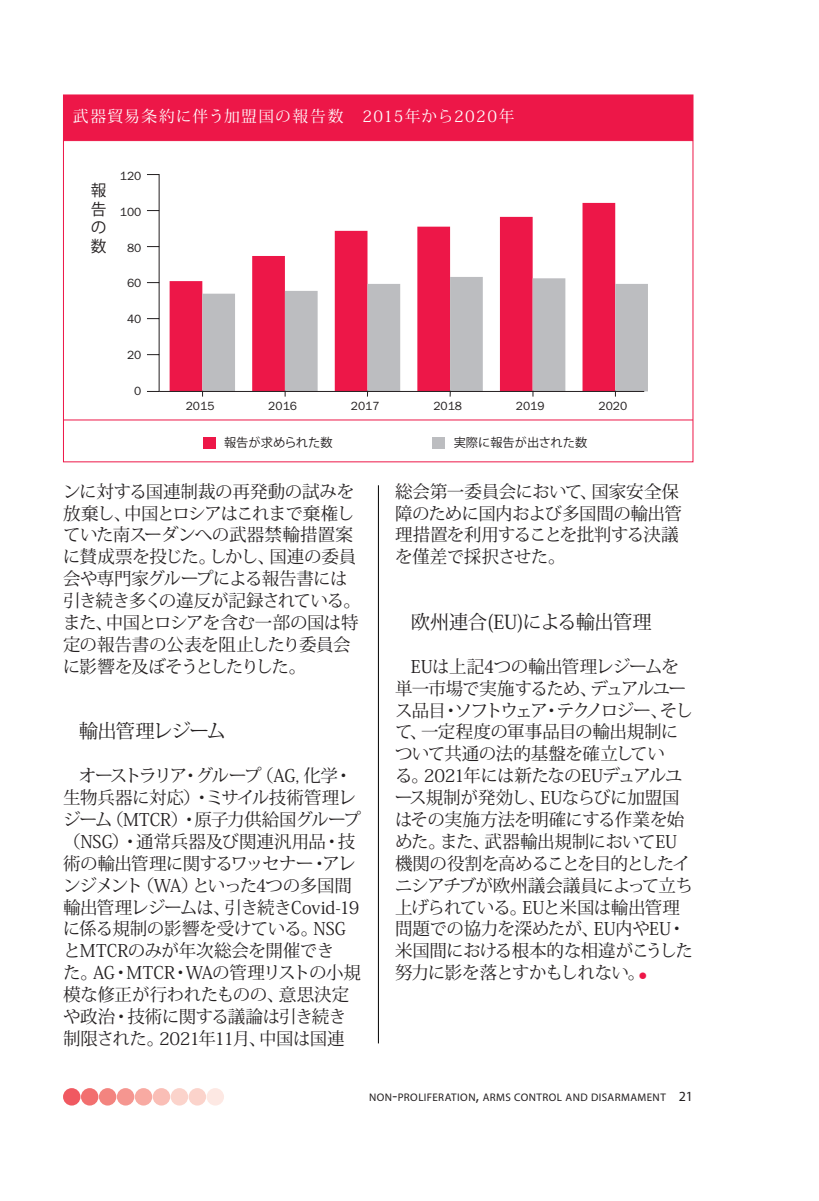
<style>
.page{position:relative;width:819px;height:1201px;background:#fff}
.page>*{position:absolute;margin:0;border:0;box-sizing:border-box;transform-origin:0 0}
.t1{font:19.25px "Koz Min Pr 6 N";letter-spacing:-.03em;color:#231f20}
.t2{font:17.5px/21.9px "Koz Min Pr 6 N";letter-spacing:-.035em;color:#231f20}
.t3{font:15.75px "Koz Min Pr 6 N";letter-spacing:.085em;color:#fff}
.t4{font:15.75px/18.9px "Koz Go Pr 6 N Regular 90 msp RKSJ H";color:#231f20;text-align:justify}
.t5{font:12.25px "Franklin Gothic URW Boo";color:#231f20}
.t6{font:12.25px "Koz Go Pr 6 N Regular 90 msp RKSJ H";color:#231f20}
.Header_odd{font:11.03px "Myriad Pro";letter-spacing:.04em;color:#231f20}
.s1{font-family:"Myriad Pro";font-size:31.5px;color:#ed1748}
.s2{font-size:15.75px}
.s3{font-size:14px}
</style>
<div class="page">
<hr style="left:378px;top:485px;width:1px;height:558px;background:#000">
<div style="left:206px;top:1088px;width:18px;height:17px;background:#fde8e3;border-radius:50%"></div>
<div style="left:189px;top:1088px;width:17px;height:17px;background:#fbd3cb;border-radius:50%"></div>
<div style="left:171px;top:1088px;width:17px;height:17px;background:#fbd3cb;border-radius:50%"></div>
<div style="left:153px;top:1088px;width:17px;height:17px;background:#fabeb6;border-radius:50%"></div>
<div style="left:135px;top:1088px;width:17px;height:17px;background:#f8aaa2;border-radius:50%"></div>
<div style="left:117px;top:1088px;width:17px;height:17px;background:#f59690;border-radius:50%"></div>
<div style="left:99px;top:1088px;width:17px;height:17px;background:#f3847f;border-radius:50%"></div>
<div style="left:81px;top:1088px;width:17px;height:17px;background:#f26f6f;border-radius:50%"></div>
<div style="left:63px;top:1088px;width:17px;height:17px;background:#f05961;border-radius:50%"></div>
<svg style="left:170px;top:203px;width:445px;height:188px"></svg>
<svg style="left:202px;top:277px;width:446px;height:114px"></svg>
<hr style="left:159px;top:391px;width:485px;height:1px;background:#231f20">
<hr style="left:159px;top:174px;width:1px;height:217px;background:#231f20">
<svg style="left:147px;top:391px;width:12px;height:1px"></svg>
<svg style="left:147px;top:318px;width:12px;height:1px"></svg>
<svg style="left:147px;top:354px;width:12px;height:1px"></svg>
<svg style="left:147px;top:282px;width:12px;height:1px"></svg>
<svg style="left:147px;top:246px;width:12px;height:1px"></svg>
<svg style="left:147px;top:210px;width:12px;height:1px"></svg>
<svg style="left:147px;top:174px;width:12px;height:1px"></svg>
<div style="left:203px;top:438px;width:12px;height:11px;background:#ed1748"></div>
<div style="left:432px;top:438px;width:13px;height:11px;background:#bcbdc0"></div>
<hr style="left:63px;top:419px;width:630px;height:1px;background:#ed1748">
<div style="left:63px;top:95px;width:630px;height:45px;background:#ed1748"></div>
<div style="left:63px;top:94px;width:630px;height:46px;border:1px solid #ed1748"></div>
<p class="t3" style="left:73px;top:107px;width:443px">武器貿易条約に伴う加盟国の報告数　2015年から2020年</p>
<p class="t4" style="left:91px;top:181px;width:17px">報告の数</p>
<p class="t5" style="left:120px;top:168px;width:23px">120</p>
<p class="t5" style="left:120px;top:204px;width:23px">100</p>
<p class="t5" style="left:127px;top:240px;width:16px">80</p>
<p class="t5" style="left:127px;top:276px;width:16px">60</p>
<p class="t5" style="left:127px;top:312px;width:16px">40</p>
<p class="t5" style="left:127px;top:348px;width:16px">20</p>
<p class="t5" style="left:134px;top:383px;width:9px">0</p>
<p class="t5" style="left:186px;top:398px;width:30px">2015</p>
<p class="t5" style="left:268px;top:398px;width:30px">2016</p>
<p class="t5" style="left:351px;top:398px;width:30px">2017</p>
<p class="t5" style="left:433px;top:398px;width:30px">2018</p>
<p class="t5" style="left:516px;top:398px;width:30px">2019</p>
<p class="t5" style="left:598px;top:398px;width:30px">2020</p>
<p class="t6" style="left:224px;top:435px;width:110px">報告が求められた数</p>
<p class="t6" style="left:453px;top:435px;width:135px">実際に報告が出された数</p>
<p class="t2" style="left:63px;top:481px;width:299px">ンに対する国連制裁の再発動の試みを放棄し、中国とロシアはこれまで棄権していた南スーダンへの武器禁輸措置案に賛成票を投じた。しかし、国連の委員会や専門家グループによる報告書には引き続き多くの違反が記録されている。また、中国とロシアを含む一部の国は特定の報告書の公表を阻止したり委員会に影響を及ぼそうとしたりした。</p>
<p class="t1" style="left:79px;top:720px;width:149px">輸出管理レジーム</p>
<p class="t2" style="left:63px;top:765px;width:299px;text-indent:16px">オーストラリア・グループ（AG, 化学・生物兵器に対応）・ミサイル技術管理レジーム（MTCR）・原子力供給国グループ（NSG）・通常兵器及び関連汎用品・技術の輸出管理に関するワッセナー・アレンジメント（WA）といった4つの多国間輸出管理レジームは、引き続きCovid-19に係る規制の影響を受けている。NSGとMTCRのみが年次総会を開催でき<br>た。AG・MTCR・WAの管理リストの小規模な修正が行われたものの、意思決定や政治・技術に関する議論は引き続き制限された。2021年11月、中国は国連</p>
<p class="t2" style="left:395px;top:481px;width:288px">総会第一委員会において、国家安全保障のために国内および多国間の輸出管理措置を利用することを批判する決議を僅差で採択させた。</p>
<p class="t1" style="left:411px;top:611px;width:242px">欧州連合(EU)による輸出管理</p>
<p class="t2" style="left:395px;top:656px;width:299px;text-indent:16px">EUは上記4つの輸出管理レジームを単一市場で実施するため、デュアルユース品目・ソフトウェア・テクノロジー、そして、一定程度の軍事品目の輸出規制について共通の法的基盤を確立してい<br>る。2021年には新たなのEUデュアルユース規制が発効し、EUならびに加盟国はその実施方法を明確にする作業を始めた。また、武器輸出規制においてEU機関の役割を高めることを目的としたイニシアチブが欧州議会議員によって立ち上げられている。EUと米国は輸出管理問題での協力を深めたが、EU内やEU・米国間における根本的な相違がこうした努力に影を落とすかもしれない。<span class="s1">•</span></p>
<p class="Header_odd" style="left:369px;top:1090px;width:325px">NON<span class="s2">-</span>PROLIFERATION<span class="s2">,</span> ARMS CONTROL AND DISARMAMENT <span class="s3">21</span></p>
</div>
